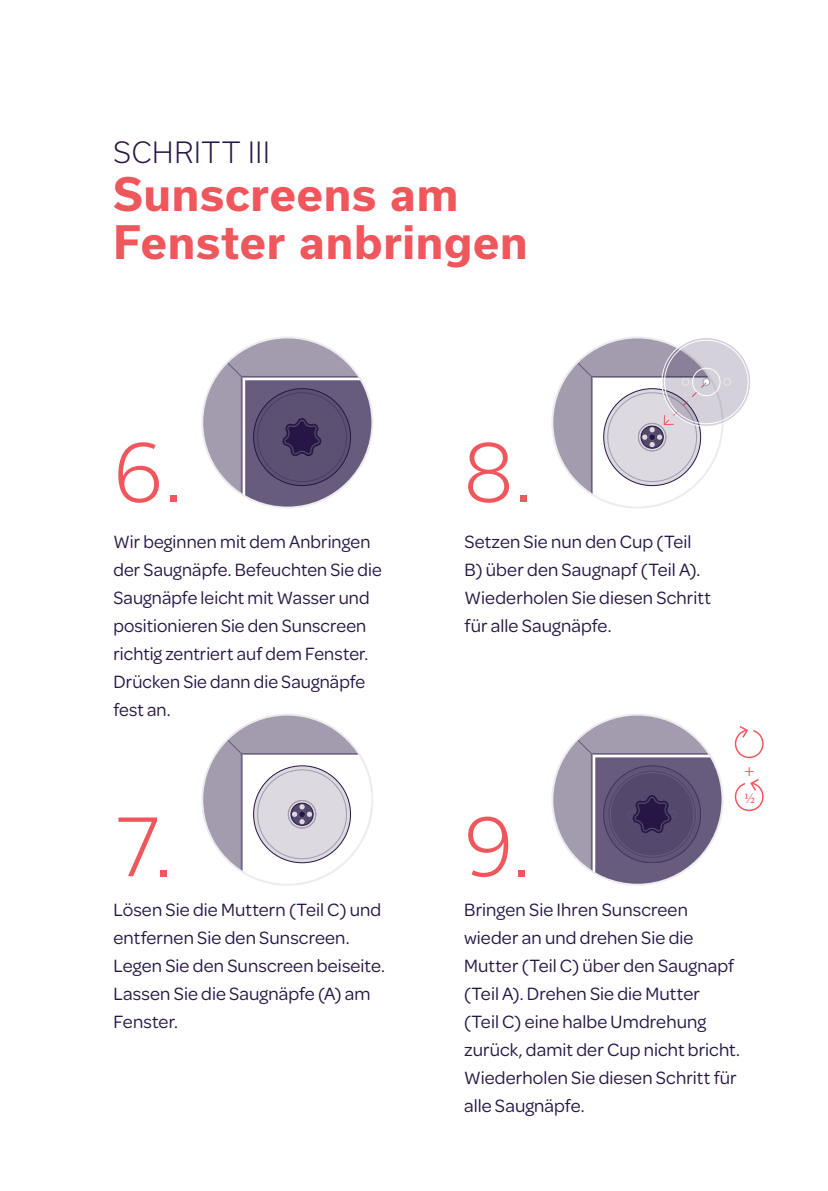
<style>
.page{position:relative;width:828px;height:1191px;background:#fff}
.page>*{position:absolute;margin:0;border:0;box-sizing:border-box;transform-origin:0 0}
.t1{font:300 80px "Usual";color:#f0575d}
.t2{font:700 44px/48px "Usual";letter-spacing:.015em;color:#f0575d}
.t3{font:300 28px "Usual";letter-spacing:.03em;color:#261645}
.t4{font:19px/28px "Omnes";letter-spacing:.005em;color:#261645}
.t5{font:18px "Minion Pro";color:#f0575d}
.t6{font:15px "Minion Pro";color:#f0575d}
</style>
<div class="page">
<svg style="left:204px;top:339px;width:168px;height:168px"></svg>
<svg style="left:204px;top:755px;width:39px;height:118px;fill:#a39bae"></svg>
<svg style="left:214px;top:716px;width:147px;height:39px;fill:#a39bae"></svg>
<svg style="left:214px;top:716px;width:28px;height:38px"></svg>
<hr style="left:241px;top:753px;width:1px;height:131px;background:#665b78">
<hr style="left:241px;top:753px;width:131px;height:1px;background:#665b78">
<div style="left:254px;top:766px;width:96px;height:96px;background:#dcd9e0;border-radius:50%"></div>
<svg style="left:291px;top:803px;width:22px;height:22px"></svg>
<div style="left:298px;top:810px;width:8px;height:8px;border:1px solid #665b78;border-radius:50%"></div>
<div style="left:288px;top:800px;width:28px;height:28px;border:1px solid #a39bae;border-radius:50%"></div>
<svg style="left:554px;top:378px;width:39px;height:118px;fill:#a39bae"></svg>
<div style="left:552px;top:337px;width:170px;height:41px;background:#a39bae"></div>
<svg style="left:552px;top:337px;width:40px;height:40px"></svg>
<hr style="left:591px;top:376px;width:1px;height:131px;background:#665b78">
<hr style="left:591px;top:376px;width:131px;height:1px;background:#665b78">
<div style="left:604px;top:389px;width:96px;height:96px;background:#dcd9e0;border-radius:50%"></div>
<div style="left:638px;top:423px;width:28px;height:28px;border:1px solid #a39bae;border-radius:50%"></div>
<svg style="left:554px;top:716px;width:168px;height:168px"></svg>
<svg style="left:734px;top:726px;width:30px;height:32px"></svg>
<svg style="left:734px;top:779px;width:30px;height:32px"></svg>
<svg style="left:641px;top:337px;width:108px;height:111px"></svg>
<div style="left:692px;top:368px;width:28px;height:28px;border:1px solid #fff;border-radius:50%"></div>
<div style="left:703px;top:378px;width:7px;height:7px;border:1px solid #a39bae;border-radius:50%"></div>
<div style="left:682px;top:378px;width:7px;height:7px;border:1px solid #fff;border-radius:50%"></div>
<div style="left:723px;top:378px;width:7px;height:7px;border:1px solid #fff;border-radius:50%"></div>
<h3 class="t3" style="left:113px;top:136px;width:158px">SCHRITT III</h3>
<h2 class="t2" style="left:113px;top:170px;width:416px">Sunscreens am<br>Fenster anbringen</h2>
<h1 class="t1" style="left:113px;top:426px;width:71px">6.</h1>
<p class="t4" style="left:113px;top:527px;width:270px">Wir beginnen mit dem Anbringen der Saugnäpfe. Befeuchten Sie die<br>Saugnäpfe leicht mit Wasser und positionieren Sie den Sunscreen richtig zentriert auf dem Fenster.<br>Drücken Sie dann die Saugnäpfe fest an.</p>
<h1 class="t1" style="left:113px;top:800px;width:61px">7.</h1>
<p class="t4" style="left:113px;top:895px;width:273px">Lösen Sie die Muttern (Teil C) und entfernen Sie den Sunscreen.<br>Legen Sie den Sunscreen beiseite.<br>Lassen Sie die Saugnäpfe (A) am<br>Fenster.</p>
<h1 class="t1" style="left:464px;top:426px;width:71px">8.</h1>
<p class="t4" style="left:464px;top:527px;width:248px">Setzen Sie nun den Cup (Teil<br>B) über den Saugnapf (Teil A).<br>Wiederholen Sie diesen Schritt für alle Saugnäpfe.</p>
<h1 class="t1" style="left:464px;top:800px;width:69px">9.</h1>
<p class="t5" style="left:744px;top:758px;width:12px">+</p>
<p class="t6" style="left:744px;top:788px;width:13px">1/2</p>
<p class="t4" style="left:464px;top:895px;width:277px">Bringen Sie Ihren Sunscreen wieder an und drehen Sie die<br>Mutter (Teil C) über den Saugnapf (Teil A). Drehen Sie die Mutter<br>(Teil C) eine halbe Umdrehung zurück, damit der Cup nicht bricht.<br>Wiederholen Sie diesen Schritt für alle Saugnäpfe.</p>
</div>
